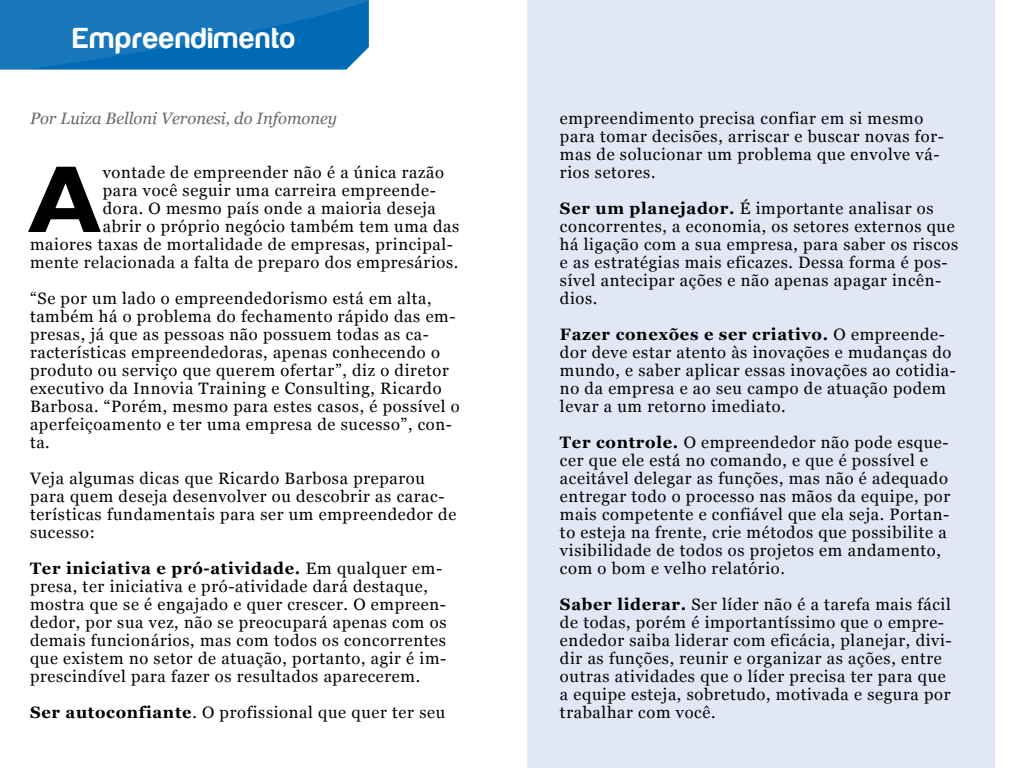
<style>
.page{position:relative;width:1024px;height:768px;background:#fff}
.page>*{position:absolute;margin:0;border:0;box-sizing:border-box;transform-origin:0 0}
.t1{font:700 95.6px "Humanist 521 BT";color:#000}
.t2{font:30px "Harabara";letter-spacing:.05em;color:#fff}
.t3{font:16.5px/18px "Georgia";letter-spacing:.04em;color:#000}
.t4{font:italic 16.5px "Georgia";color:#696969}
.s1{font-weight:700}
</style>
<div class="page">
<div style="left:527px;top:0;width:467px;height:768px;background:#e1e7f4"></div>
<svg style="left:0;top:0;width:369px;height:70px;background:#1274b9"></svg>
<h2 class="t2" style="left:73px;top:22px;width:223px">Empreendimento</h2>
<p class="t4" style="left:30px;top:106px;width:309px">Por Luiza Belloni Veronesi, do Infomoney</p>
<h1 class="t1" style="left:30px;top:140px;width:70px">A</h1>
<p class="t3" style="left:103px;top:163px;width:343px">vontade de empreender não é a única razão</p>
<p class="t3" style="left:103px;top:181px;width:335px">para você seguir uma carreira empreende-</p>
<p class="t3" style="left:103px;top:199px;width:335px">dora. O mesmo país onde a maioria deseja</p>
<p class="t3" style="left:103px;top:217px;width:358px">abrir o próprio negócio também tem uma das</p>
<p class="t3" style="left:30px;top:235px;width:425px">maiores taxas de mortalidade de empresas, principal-</p>
<p class="t3" style="left:30px;top:253px;width:430px">mente relacionada a falta de preparo dos empresários.</p>
<p class="t3" style="left:30px;top:289px;width:431px">“Se por um lado o empreendedorismo está em alta, também há o problema do fechamento rápido das em&shy;presas, já que as pessoas não possuem todas as ca&shy;racterísticas empreendedoras, apenas conhecendo o produto ou serviço que querem ofertar”, diz o diretor executivo da Innovia Training e Consulting, Ricardo Barbosa. “Porém, mesmo para estes casos, é possível o aperfeiçoamento e ter uma empresa de sucesso”, con&shy;ta.</p>
<p class="t3" style="left:30px;top:469px;width:428px">Veja algumas dicas que Ricardo Barbosa preparou para quem deseja desenvolver ou descobrir as carac&shy;terísticas fundamentais para ser um empreendedor de sucesso:</p>
<p class="t3" style="left:30px;top:559px;width:418px"><span class="s1">Ter iniciativa e pró-atividade.</span> Em qualquer em&shy;presa, ter iniciativa e pró-atividade dará destaque, mostra que se é engajado e quer crescer. O empreen&shy;dedor, por sua vez, não se preocupará apenas com os demais funcionários, mas com todos os concorrentes que existem no setor de atuação, portanto, agir é im&shy;prescindível para fazer os resultados aparecerem.</p>
<p class="t3" style="left:30px;top:703px;width:417px"><span class="s1">Ser autoconfiante</span>. O profissional que quer ter seu</p>
<p class="t3" style="left:560px;top:109px;width:386px">empreendimento precisa confiar em si mesmo para tomar decisões, arriscar e buscar novas for&shy;mas de solucionar um problema que envolve vá&shy;rios setores.</p>
<p class="t3" style="left:560px;top:199px;width:400px"><span class="s1">Ser um planejador.</span> É importante analisar os concorrentes, a economia, os setores externos que há ligação com a sua empresa, para saber os riscos e as estratégias mais eficazes. Dessa forma é pos&shy;sível antecipar ações e não apenas apagar incên&shy;dios.</p>
<p class="t3" style="left:560px;top:325px;width:398px"><span class="s1">Fazer conexões e ser criativo.</span> O empreende&shy;dor deve estar atento às inovações e mudanças do mundo, e saber aplicar essas inovações ao cotidia&shy;no da empresa e ao seu campo de atuação podem levar a um retorno imediato.</p>
<p class="t3" style="left:560px;top:433px;width:392px"><span class="s1">Ter controle.</span> O empreendedor não pode esque&shy;cer que ele está no comando, e que é possível e aceitável delegar as funções, mas não é adequado entregar todo o processo nas mãos da equipe, por mais competente e confiável que ela seja. Portan&shy;to esteja na frente, crie métodos que possibilite a visibilidade de todos os projetos em andamento, com o bom e velho relatório.</p>
<p class="t3" style="left:560px;top:595px;width:393px"><span class="s1">Saber liderar.</span> Ser líder não é a tarefa mais fácil de todas, porém é importantíssimo que o empre&shy;endedor saiba liderar com eficácia, planejar, divi&shy;dir as funções, reunir e organizar as ações, entre outras atividades que o líder precisa ter para que a equipe esteja, sobretudo, motivada e segura por trabalhar com você.</p>
</div>
